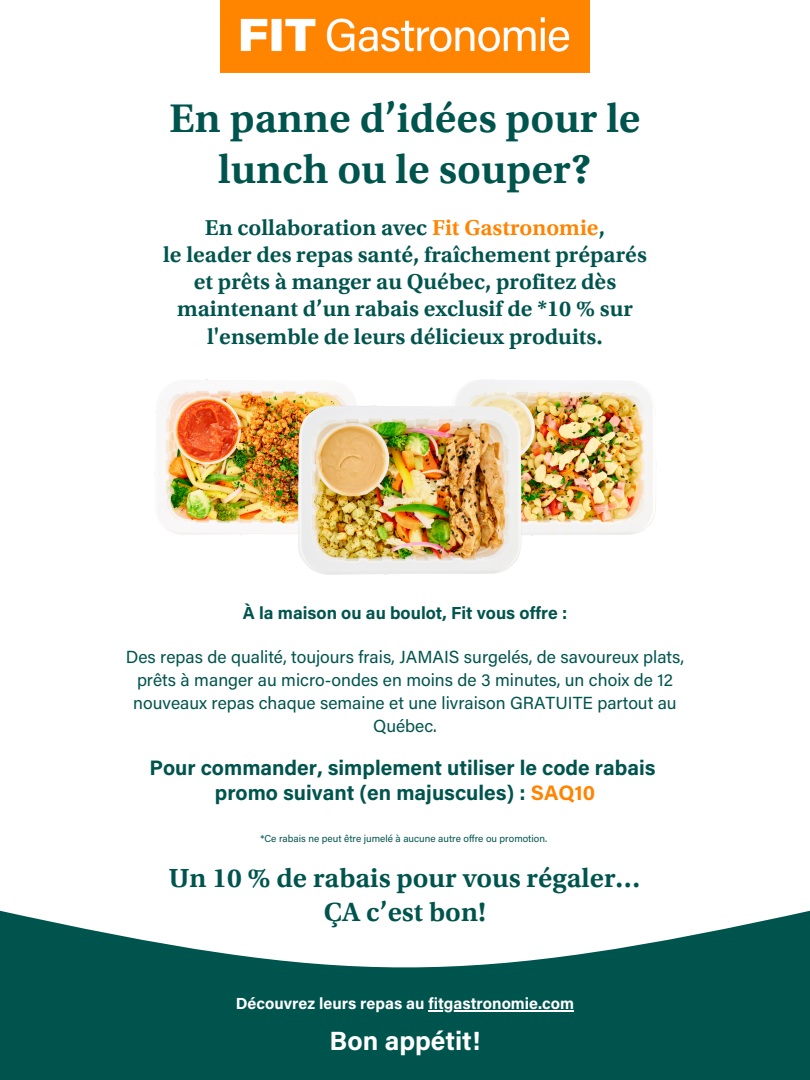
<style>
.page{position:relative;width:810px;height:1080px;background:#00544e}
.page>*{position:absolute;margin:0;border:0;box-sizing:border-box;transform-origin:0 0}
.t1{font:42.88px/51.1px "Utopia Std Semibold Capt";color:#00544e;text-align:center}
.t2{font:28.12px "Utopia Std Semibold Capt";color:#00544e}
.t3{font:700 26.38px "Acumin Pro";color:#fff}
.t4{font:23.06px/27.2px "Utopia Std Semibold Capt";color:#00544e;text-align:center}
.t5{font:700 20.94px "Acumin Pro";color:#00544e}
.t6{font:17.5px/23px "Acumin Pro";color:#00544e;text-align:center}
.t7{font:700 17.5px "Acumin Pro";color:#00544e}
.t8{font:700 16.06px "Acumin Pro";color:#fff}
.t9{font:10px "Acumin Pro";color:#00544e}
.s1{color:#ff8400}
</style>
<div class="page">
<div style="left:0;top:0;width:810px;height:968px;background:#fff"></div>
<img style="left:221px;top:0;width:368px;height:72px">
<img style="left:124px;top:371px;width:264px;height:175px">
<img style="left:421px;top:371px;width:264px;height:176px">
<img style="left:264px;top:395px;width:289px;height:193px">
<hr style="left:428px;top:1010px;width:146px;height:2px;background:#fff">
<p class="t1" style="left:169px;top:97px;width:473px">En panne d’idées pour le lunch ou le souper?</p>
<p class="t4" style="left:205px;top:216px;width:402px">En collaboration avec <span class="s1">Fit Gastronomie</span>,</p>
<p class="t4" style="left:163px;top:243px;width:485px">le leader des repas santé, fraîchement préparés et prêts à manger au Québec, profitez dès maintenant d’un rabais exclusif de *10 % sur l'ensemble de leurs délicieux produits.</p>
<p class="t7" style="left:243px;top:606px;width:326px">À la maison ou au boulot, Fit vous offre :</p>
<p class="t6" style="left:126px;top:647px;width:560px">Des repas de qualité, toujours frais, JAMAIS surgelés, de savoureux plats, prêts à manger au micro-ondes en moins de 3 minutes, un choix de 12 nouveaux repas chaque semaine et une livraison GRATUITE partout au Québec.</p>
<p class="t5" style="left:149px;top:759px;width:508px">Pour commander, simplement utiliser le code rabais</p>
<p class="t5" style="left:215px;top:785px;width:382px">promo suivant (en majuscules) : <span class="s1">SAQ10</span></p>
<p class="t9" style="left:260px;top:834px;width:288px">*Ce rabais ne peut être jumelé à aucune autre offre ou promotion.</p>
<p class="t2" style="left:169px;top:867px;width:474px">Un 10 % de rabais pour vous régaler…</p>
<p class="t2" style="left:324px;top:901px;width:164px">ÇA c’est bon!</p>
<p class="t8" style="left:236px;top:998px;width:340px">Découvrez leurs repas au fitgastronomie.com</p>
<p class="t3" style="left:330px;top:1030px;width:152px">Bon appétit!</p>
</div>
